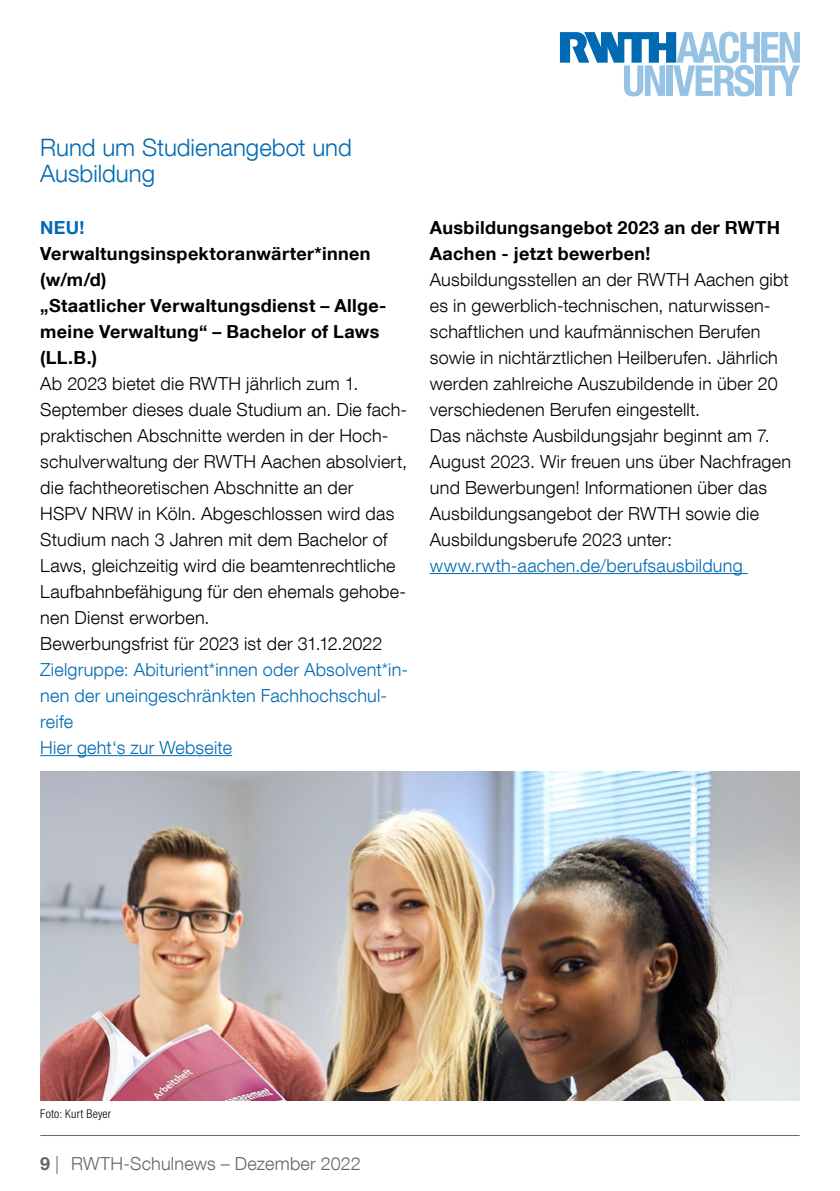
<style>
.page{position:relative;width:840px;height:1191px;background:#fff}
.page>*{position:absolute;margin:0;border:0;box-sizing:border-box;transform-origin:0 0}
.t1{font:300 24px/26px "Helvetica Neue LT Com";color:#006ab3}
.t2{font:300 18px/26px "Helvetica Neue LT Com";letter-spacing:.01em;color:#000}
.t3{font:700 18px/26px "Helvetica Neue LT Com";letter-spacing:.02em;color:#000}
.t4{font:300 18px/26px "Helvetica Neue LT Com";letter-spacing:.01em;color:#006ab3}
.t5{font:300 18px "Helvetica Neue LT Com";letter-spacing:.01em;color:#646567}
.t6{font:700 18px "Helvetica Neue LT Com";color:#006ab3}
.t7{font:300 condensed 12px "Helvetica Neue LT Com";letter-spacing:.015em;color:#000}
.s1{font-weight:700}
</style>
<div class="page">
<hr style="left:40px;top:1135px;width:759px;height:1px;background:#646567">
<svg style="left:559px;top:32px;width:240px;height:64px"></svg>
<hr style="left:40px;top:755px;width:192px;height:1px;background:#006ab3">
<hr style="left:429px;top:573px;width:318px;height:1px;background:#006ab3">
<img style="left:40px;top:771px;width:759px;height:329px">
<h1 class="t1" style="left:40px;top:134px;width:313px">Rund um Studienangebot und<br>Ausbildung</h1>
<p class="t6" style="left:40px;top:216px;width:46px">NEU!</p>
<p class="t3" style="left:40px;top:240px;width:347px">Verwaltungsinspektoranwärter*innen (w/m/d)<br>„Staatlicher Verwaltungsdienst – Allge&shy;meine Verwaltung“ – Bachelor of Laws (LL.B.)</p>
<p class="t2" style="left:40px;top:370px;width:368px">Ab 2023 bietet die RWTH jährlich zum 1.<br>September dieses duale Studium an. Die fach&shy;praktischen Abschnitte werden in der Hoch&shy;schulverwaltung der RWTH Aachen absolviert, die fachtheoretischen Abschnitte an der<br>HSPV NRW in Köln. Abgeschlossen wird das Studium nach 3 Jahren mit dem Bachelor of Laws, gleichzeitig wird die beamtenrechtliche Laufbahnbefähigung für den ehemals gehobe&shy;nen Dienst erworben.<br>Bewerbungsfrist für 2023 ist der 31.12.2022</p>
<p class="t4" style="left:40px;top:656px;width:369px">Zielgruppe: Abiturient*innen oder Absolvent*in&shy;nen der uneingeschränkten Fachhochschul&shy;reife<br>Hier geht‘s zur Webseite</p>
<p class="t3" style="left:429px;top:214px;width:351px">Ausbildungsangebot 2023 an der RWTH<br>Aachen - jetzt bewerben!</p>
<p class="t2" style="left:429px;top:266px;width:362px">Ausbildungsstellen an der RWTH Aachen gibt es in gewerblich-technischen, naturwissen&shy;schaftlichen und kaufmännischen Berufen sowie in nichtärztlichen Heilberufen. Jährlich werden zahlreiche Auszubildende in über 20 verschiedenen Berufen eingestellt.<br>Das nächste Ausbildungsjahr beginnt am 7.<br>August 2023. Wir freuen uns über Nachfragen und Bewerbungen! Informationen über das Ausbildungsangebot der RWTH sowie die Ausbildungsberufe 2023 unter:</p>
<p class="t4" style="left:429px;top:552px;width:314px">www.rwth-aachen.de/berufsausbildung</p>
<p class="t7" style="left:40px;top:1107px;width:72px">Foto: Kurt Beyer</p>
<p class="t5" style="left:40px;top:1153px;width:322px"><span class="s1">9</span> | RWTH-Schulnews – Dezember 2022</p>
</div>
